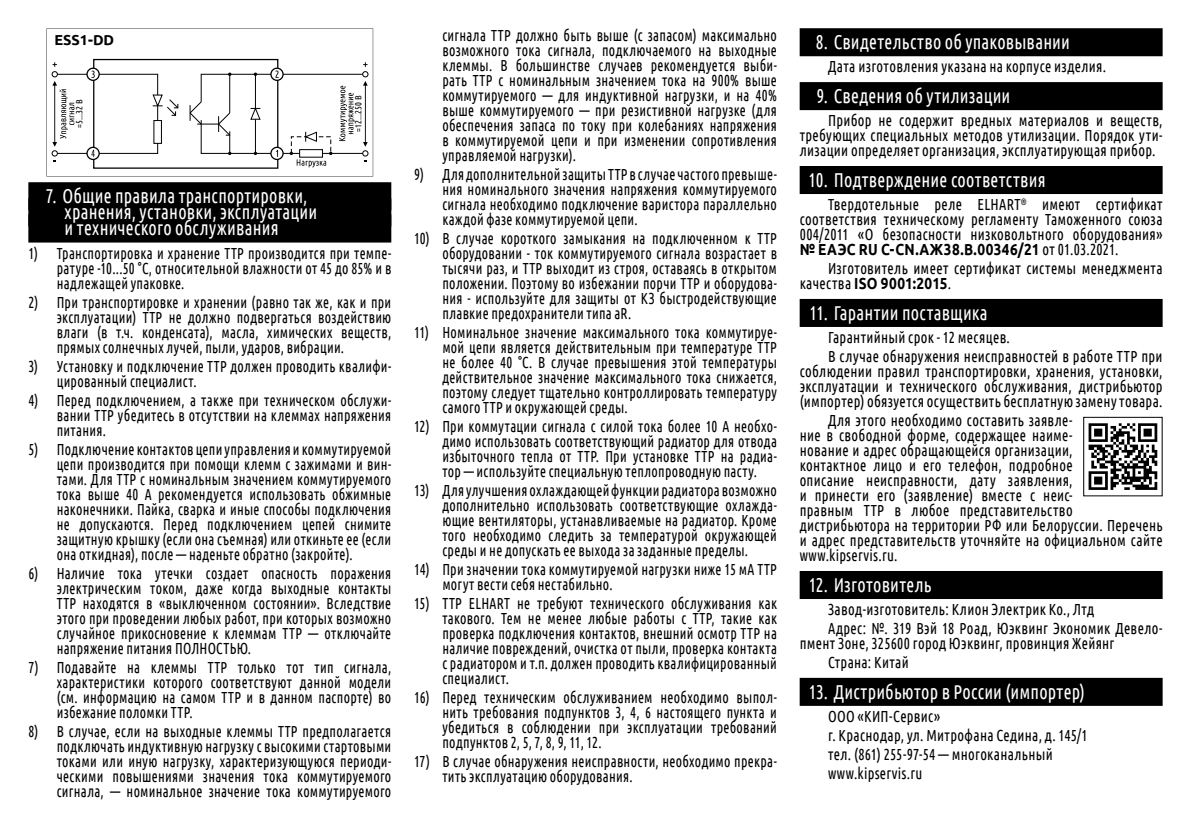
<style>
.page{position:relative;width:1191px;height:840px;background:#fff}
.page>*{position:absolute;margin:0;border:0;box-sizing:border-box;transform-origin:0 0}
.t1{font:20px/16.2px "Ubuntu Condensed";letter-spacing:.015em;color:#fff;scale:.9 1}
.t2{font:16px/15px "Ubuntu Condensed";letter-spacing:.02em;color:#000;text-align:justify;scale:.86 1}
.t3{font:16px/15px "Ubuntu Condensed";letter-spacing:.02em;color:#000;scale:.9 1}
.t4{font:700 16px "Ubuntu";letter-spacing:.02em;color:#000;scale:.85 1}
.t5{font:700 14.4px "Ubuntu";color:#000}
.t6{font:9px "Ubuntu Condensed";color:#000}
.s1{font-family:"Ubuntu Condensed";font-weight:400}
</style>
<div class="page">
<div style="left:28px;top:182px;width:363px;height:28px;background:#000"></div>
<div style="left:28px;top:198px;width:363px;height:28px;background:#000"></div>
<div style="left:28px;top:214px;width:363px;height:28px;background:#000"></div>
<svg style="left:46px;top:28px;width:327px;height:148px"></svg>
<div style="left:93px;top:59px;width:185px;height:110px;border:1px solid #000"></div>
<div style="left:54px;top:74px;width:104px;height:80px;border:1px solid #000"></div>
<svg style="left:87px;top:68px;width:12px;height:12px"></svg>
<div style="left:86px;top:68px;width:14px;height:13px;border:1px solid #000;border-radius:50%"></div>
<svg style="left:91px;top:71px;width:4px;height:7px"></svg>
<svg style="left:87px;top:147px;width:12px;height:12px"></svg>
<div style="left:86px;top:147px;width:14px;height:13px;border:1px solid #000;border-radius:50%"></div>
<svg style="left:91px;top:150px;width:4px;height:7px"></svg>
<div style="left:154px;top:120px;width:7px;height:23px;background:#fff"></div>
<div style="left:153px;top:120px;width:9px;height:24px;border:1px solid #000"></div>
<svg style="left:52px;top:62px;width:22px;height:100px"></svg>
<svg style="left:152px;top:94px;width:27px;height:22px"></svg>
<svg style="left:189px;top:62px;width:179px;height:105px"></svg>
<div style="left:799px;top:28px;width:363px;height:28px;background:#000"></div>
<div style="left:799px;top:82px;width:363px;height:28px;background:#000"></div>
<div style="left:799px;top:166px;width:363px;height:28px;background:#000"></div>
<div style="left:799px;top:299px;width:363px;height:28px;background:#000"></div>
<div style="left:799px;top:570px;width:363px;height:28px;background:#000"></div>
<div style="left:799px;top:677px;width:363px;height:28px;background:#000"></div>
<svg style="left:1088px;top:423px;width:69px;height:66px"></svg>
<div style="left:1083px;top:416px;width:79px;height:80px;border:1px solid #000"></div>
<p class="t5" style="left:54px;top:31px;width:61px">ESS1-DD</p>
<p class="t6" style="left:74px;top:128px;width:30px;rotate:-90deg">=5...32 В</p>
<p class="t6" style="left:353px;top:131px;width:37px;rotate:-90deg">=12...250 В</p>
<p class="t1" style="left:65px;top:187px;width:282px;text-indent:-19px">7. Общие правила транспортировки, хранения, установки, эксплуатации и технического обслуживания</p>
<p class="t2" style="left:57px;top:245px;width:390px;text-indent:-28px">1) Транспортировка и хранение ТТР производится при темпе&shy;ратуре -10...50 °С, относительной влажности от 45 до 85% и в надлежащей упаковке.</p>
<p class="t2" style="left:57px;top:294px;width:390px;text-indent:-28px">2) При транспортировке и хранении (равно так же, как и при эксплуатации) ТТР не должно подвергаться воздействию влаги (в т.ч. конденсата), масла, химических веществ, прямых солнечных лучей, пыли, ударов, вибрации.</p>
<p class="t2" style="left:57px;top:358px;width:390px;text-indent:-28px">3) Установку и подключение ТТР должен проводить квалифи&shy;цированный специалист.</p>
<p class="t2" style="left:57px;top:392px;width:390px;text-indent:-28px">4) Перед подключением, а также при техническом обслужи&shy;вании ТТР убедитесь в отсутствии на клеммах напряжения питания.</p>
<p class="t2" style="left:57px;top:441px;width:390px;text-indent:-28px">5) Подключение контактов цепи управления и коммутируемой цепи производится при помощи клемм с зажимами и вин&shy;тами. Для ТТР с номинальным значением коммутируемого тока выше 40 А рекомендуется использовать обжимные наконечники. Пайка, сварка и иные способы подключения не допускаются. Перед подключением цепей снимите защитную крышку (если она съемная) или откиньте ее (если она откидная), после — наденьте обратно (закройте).</p>
<p class="t2" style="left:57px;top:565px;width:390px;text-indent:-28px">6) Наличие тока утечки создает опасность поражения электрическим током, даже когда выходные контакты ТТР находятся в «выключенном состоянии». Вследствие этого при проведении любых работ, при которых возможно случайное прикосновение к клеммам ТТР — отключайте напряжение питания ПОЛНОСТЬЮ.</p>
<p class="t2" style="left:57px;top:658px;width:390px;text-indent:-28px">7) Подавайте на клеммы ТТР только тот тип сигнала, характеристики которого соответствуют данной модели (см. информацию на самом ТТР и в данном паспорте) во избежание поломки ТТР.</p>
<p class="t2" style="left:57px;top:722px;width:390px;text-indent:-28px">8) В случае, если на выходные клеммы ТТР предполагается подключать индуктивную нагрузку с высокими стартовыми токами или иную нагрузку, характеризующуюся периоди&shy;ческими повышениями значения тока коммутируемого сигнала, — номинальное значение тока коммутируемого</p>
<p class="t2" style="left:442px;top:27px;width:390px">сигнала ТТР должно быть выше (с запасом) максимально возможного тока сигнала, подключаемого на выходные клеммы. В большинстве случаев рекомендуется выби&shy;рать ТТР с номинальным значением тока на 900% выше коммутируемого — для индуктивной нагрузки, и на 40% выше коммутируемого — при резистивной нагрузке (для обеспечения запаса по току при колебаниях напряжения в коммутируемой цепи и при изменении сопротивления управляемой нагрузки).</p>
<p class="t2" style="left:442px;top:166px;width:390px;text-indent:-28px">9) Для дополнительной защиты ТТР в случае частого превыше&shy;ния номинального значения напряжения коммутируемого сигнала необходимо подключение варистора параллельно каждой фазе коммутируемой цепи.</p>
<p class="t2" style="left:442px;top:230px;width:390px;text-indent:-28px">10) В случае короткого замыкания на подключенном к ТТР оборудовании - ток коммутируемого сигнала возрастает в тысячи раз, и ТТР выходит из строя, оставаясь в открытом положении. Поэтому во избежании порчи ТТР и оборудова&shy;ния - используйте для защиты от КЗ быстродействующие плавкие предохранители типа aR.</p>
<p class="t2" style="left:442px;top:324px;width:390px;text-indent:-28px">11) Номинальное значение максимального тока коммутируе&shy;мой цепи является действительным при температуре ТТР не более 40 °С. В случае превышения этой температуры действительное значение максимального тока снижается, поэтому следует тщательно контроллировать температуру самого ТТР и окружающей среды.</p>
<p class="t2" style="left:442px;top:418px;width:390px;text-indent:-28px">12) При коммутации сигнала с силой тока более 10 А необхо&shy;димо использовать соответствующий радиатор для отвода избыточного тепла от ТТР. При установке ТТР на радиа&shy;тор — используйте специальную теплопроводную пасту.</p>
<p class="t2" style="left:442px;top:482px;width:390px;text-indent:-28px">13) Для улучшения охлаждающей функции радиатора возможно дополнительно использовать соответствующие охлажда&shy;ющие вентиляторы, устанавливаемые на радиатор. Кроме того необходимо следить за температурой окружающей среды и не допускать ее выхода за заданные пределы.</p>
<p class="t2" style="left:442px;top:561px;width:390px;text-indent:-28px">14) При значении тока коммутируемой нагрузки ниже 15 мА ТТР могут вести себя нестабильно.</p>
<p class="t2" style="left:442px;top:595px;width:390px;text-indent:-28px">15) ТТР ELHART не требуют технического обслуживания как такового. Тем не менее любые работы с ТТР, такие как проверка подключения контактов, внешний осмотр ТТР на наличие повреждений, очистка от пыли, проверка контакта с радиатором и т.п. должен проводить квалифицированный специалист.</p>
<p class="t2" style="left:442px;top:689px;width:390px;text-indent:-28px">16) Перед техническим обслуживанием необходимо выпол&shy;нить требования подпунктов 3, 4, 6 настоящего пункта и убедиться в соблюдении при эксплуатации требований подпунктов 2, 5, 7, 8, 9, 11, 12.</p>
<p class="t2" style="left:442px;top:753px;width:390px;text-indent:-28px">17) В случае обнаружения неисправности, необходимо прекра&shy;тить эксплуатацию оборудования.</p>
<p class="t1" style="left:816px;top:33px;width:284px">8. Свидетельство об упаковывании</p>
<p class="t3" style="left:828px;top:59px;width:310px">Дата изготовления указана на корпусе изделия.</p>
<p class="t1" style="left:816px;top:87px;width:217px">9. Сведения об утилизации</p>
<p class="t3" style="left:799px;top:112px;width:405px;text-align:justify;text-indent:28px">Прибор не содержит вредных материалов и веществ, требующих специальных методов утилизации. Порядок ути&shy;лизации определяет организация, эксплуатирующая прибор.</p>
<p class="t1" style="left:808px;top:171px;width:265px">10. Подтверждение соответствия</p>
<p class="t3" style="left:799px;top:196px;width:405px;text-align:justify;text-indent:28px">Твердотельные реле ELHART<sup>®</sup> имеют сертификат соответствия техническому регламенту Таможенного союза 004/2011 «О безопасности низковольтного оборудования»</p>
<p class="t4" style="left:799px;top:240px;width:377px">№ ЕАЭС RU С-CN.АЖ38.В.00346/21 <span class="s1">от 01.03.2021.</span></p>
<p class="t3" style="left:828px;top:260px;width:373px">Изготовитель имеет сертификат системы менеджмента</p>
<p class="t4" style="left:799px;top:274px;width:180px"><span class="s1">качества</span> ISO 9001:2015<span class="s1">.</span></p>
<p class="t1" style="left:809px;top:303px;width:200px">11. Гарантии поставщика</p>
<p class="t3" style="left:828px;top:327px;width:373px;line-height:19px">Гарантийный срок - 12 месяцев.<br>В случае обнаружения неисправностей в работе ТТР при</p>
<p class="t3" style="left:799px;top:363px;width:405px;text-align:justify">соблюдении правил транспортировки, хранения, установки, эксплуатации и технического обслуживания, дистрибьютор (импортер) обязуется осуществить бесплатную замену товара.</p>
<p class="t3" style="left:799px;top:412px;width:405px;text-indent:28px">Для этого необходимо составить заявле-<br>ние в свободной форме, содержащее наиме-<br>нование и адрес обращающейся организации,<br>контактное лицо и его телефон, подробное<br>описание неисправности, дату заявления,<br>и принести его (заявление) вместе с неис-<br>правным ТТР в любое представительство дистрибьютора на территории РФ или Белоруссии. Перечень и адрес представительств уточняйте на официальном сайте www.kipservis.ru.</p>
<p class="t1" style="left:808px;top:575px;width:138px">12. Изготовитель</p>
<p class="t3" style="left:828px;top:599px;width:373px;line-height:19px">Завод-изготовитель: Клион Электрик Ко., Лтд<br>Адрес: №. 319 Вэй 18 Роад, Юэквинг Экономик Девело-</p>
<p class="t3" style="left:828px;top:633px;width:320px;line-height:19px;text-indent:-28px">пмент Зоне, 325600 город Юэквинг, провинция Жейянг<br>Страна: Китай</p>
<p class="t1" style="left:809px;top:682px;width:308px">13. Дистрибьютор в России (импортер)</p>
<p class="t3" style="left:828px;top:706px;width:290px;line-height:19px">ООО «КИП-Сервис»<br>г. Краснодар, ул. Митрофана Седина, д. 145/1 тел. (861) 255-97-54 — многоканальный www.kipservis.ru</p>
</div>
